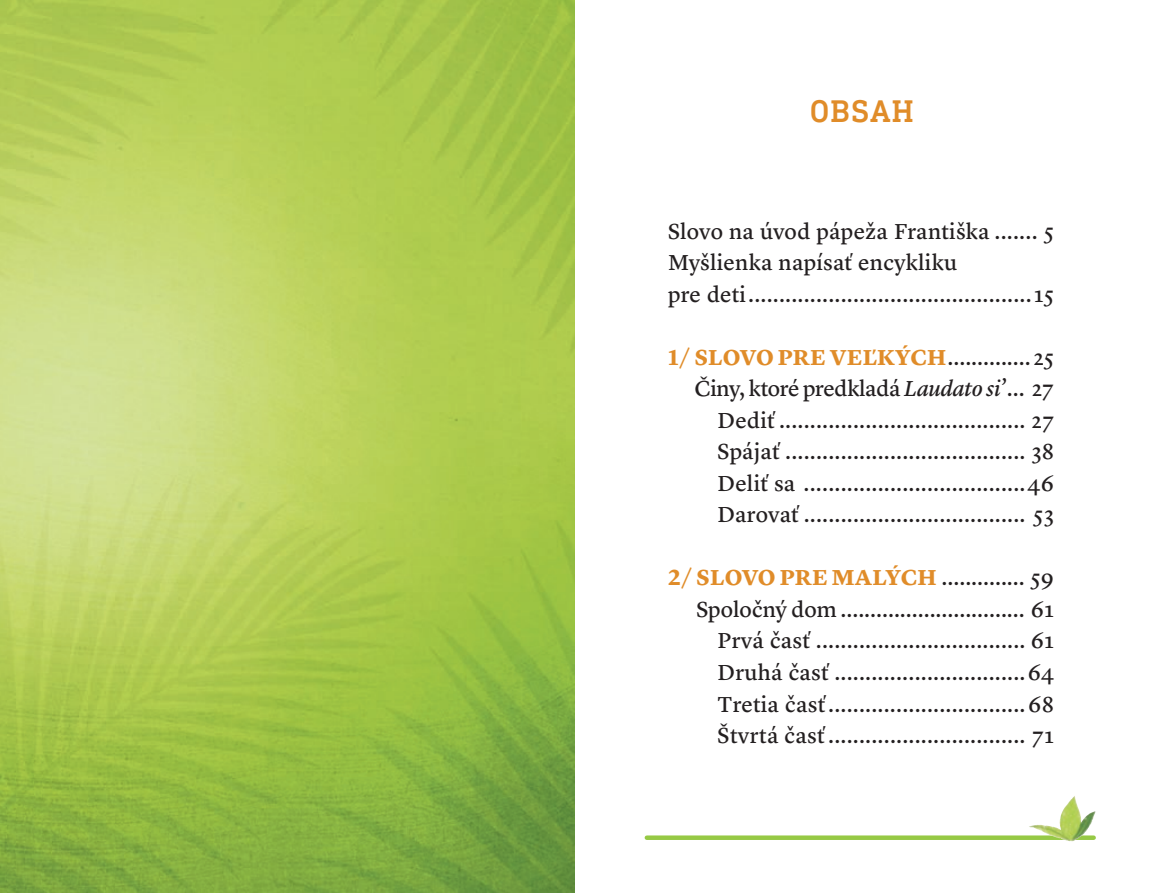
<style>
.page{position:relative;width:1149px;height:893px;background:#fff}
.page>*{position:absolute;margin:0;border:0;box-sizing:border-box;transform-origin:0 0}
.t1{font:500 31.5px "DIN Next Slab Pro";letter-spacing:.03em;color:#e08c29}
.t2{font:22.5px/31.5px "Lyon Text Regular No.2";letter-spacing:.01em;color:#231f20;text-align:justify}
.t3{font:700 22.5px "Lyon Text";letter-spacing:.015em;color:#e08c29}
.s1{font-family:"Lyon Text Regular No.2";font-weight:400;color:#231f20}
.s2{font-style:italic}
</style>
<div class="page">
<img style="left:0;top:0;width:574px;height:893px">
<div style="left:646px;top:835px;width:447px;height:5px;background:#96c945"></div>
<img style="left:1044px;top:796px;width:30px;height:34px">
<h1 class="t1" style="left:809px;top:93px;width:105px">OBSAH</h1>
<p class="t2" style="left:668px;top:214px;width:387px;text-align:left">Slovo na úvod pápeža Františka ....... 5<br>Myšlienka napísať encykliku<br>pre deti..............................................15</p>
<p class="t3" style="left:668px;top:340px;width:387px">1/ SLOVO PRE VEĽKÝCH<span class="s1">.............. 25</span></p>
<p class="t2" style="left:717px;top:371px;width:338px;text-indent:-23px">Činy, ktoré predkladá <span class="s2">Laudato si’</span>... 27<br>Dediť ........................................ 27<br>Spájať ....................................... 38<br>Deliť sa ....................................46<br>Darovať .................................... 53</p>
<p class="t3" style="left:668px;top:560px;width:387px">2/ SLOVO PRE MALÝCH <span class="s1">.............. 59</span></p>
<p class="t2" style="left:717px;top:592px;width:338px;text-indent:-21px">Spoločný dom ............................... 61<br>Prvá časť .................................. 61<br>Druhá časť ...............................64<br>Tretia časť................................68<br>Štvrtá časť................................ 71</p>
</div>
